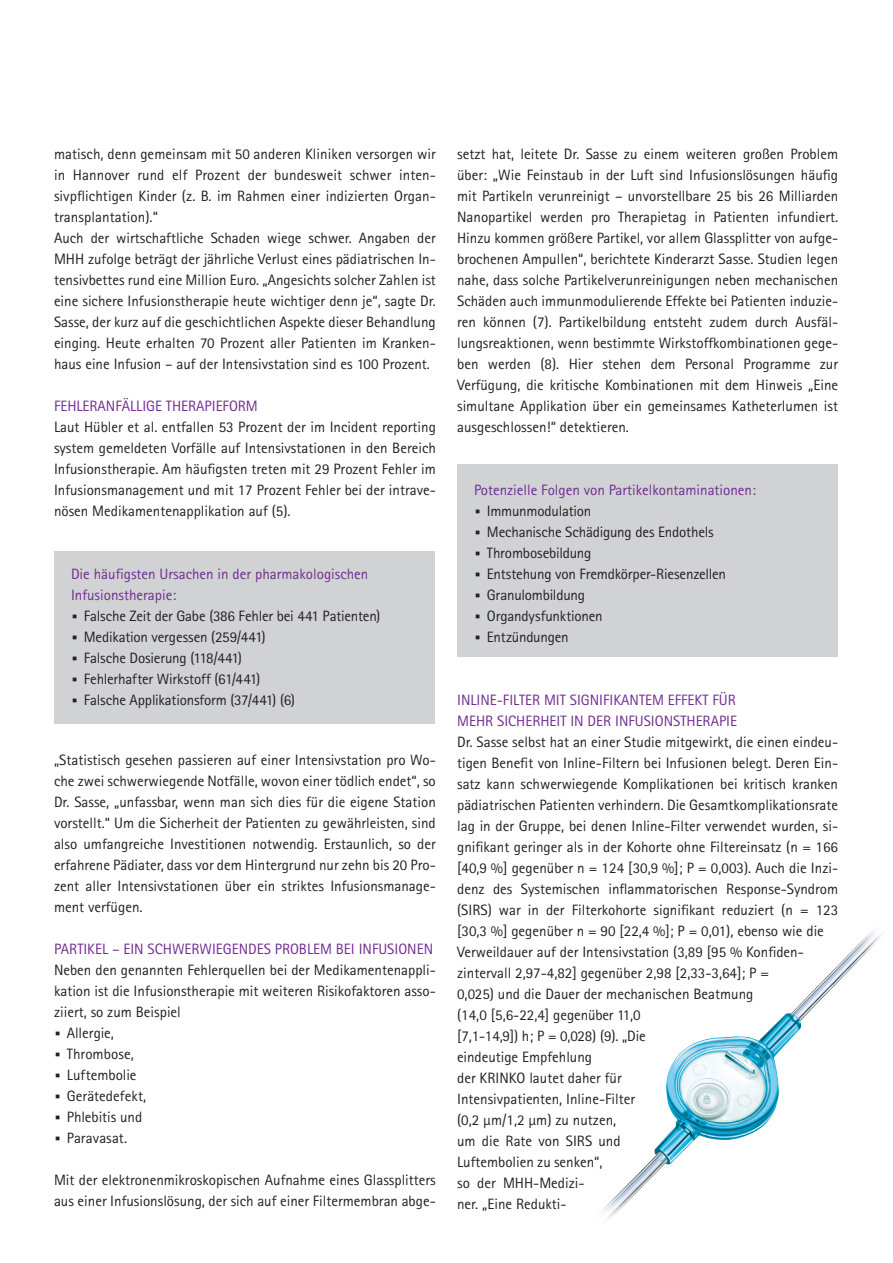
<style>
.page{position:relative;width:893px;height:1263px;background:#fff}
.page>*{position:absolute;margin:0;border:0;box-sizing:border-box;transform-origin:0 0}
.t1{font:15px/21px "Rotis Sans Serif";color:#231f20;text-align:justify}
.t2{font:15px "Rotis Sans Serif Pro";letter-spacing:-.01em;color:#231f20}
.Zwischenüberschrift{font:15px/21px "Rotis Sans Serif";color:#702b91}
.t3{font:15px "Rotis Sans Serif Pro";letter-spacing:.01em;color:#231f20}
.s1{font-weight:800;font-size:30px}
</style>
<div class="page">
<img style="left:602px;top:930px;width:279px;height:289px">
<div style="left:457px;top:464px;width:380px;height:192px;background:#d1d2d4"></div>
<div style="left:54px;top:552px;width:380px;height:172px;background:#d1d2d4"></div>
<p class="t1" style="left:54px;top:144px;width:383px">matisch, denn gemeinsam mit 50 anderen Kliniken versorgen wir in Hannover rund elf Prozent der bundesweit schwer inten&shy;sivpflichtigen Kinder (z. B. im Rahmen einer indizierten Organ&shy;transplantation).“</p>
<p class="t1" style="left:54px;top:228px;width:383px">Auch der wirtschaftliche Schaden wiege schwer. Angaben der MHH zufolge beträgt der jährliche Verlust eines pädiatrischen In&shy;tensivbettes rund eine Million Euro. „Angesichts solcher Zahlen ist eine sichere Infusionstherapie heute wichtiger denn je“, sagte Dr.<br>Sasse, der kurz auf die geschichtlichen Aspekte dieser Behandlung einging. Heute erhalten 70 Prozent aller Patienten im Kranken&shy;haus eine Infusion – auf der Intensivstation sind es 100 Prozent.</p>
<p class="Zwischenüberschrift" style="left:54px;top:396px;width:205px">FEHLERANFÄLLIGE THERAPIEFORM</p>
<p class="t1" style="left:54px;top:417px;width:383px">Laut Hübler et al. entfallen 53 Prozent der im Incident reporting system gemeldeten Vorfälle auf Intensivstationen in den Bereich Infusionstherapie. Am häufigsten treten mit 29 Prozent Fehler im Infusionsmanagement und mit 17 Prozent Fehler bei der intrave&shy;nösen Medikamentenapplikation auf (5).</p>
<p class="Zwischenüberschrift" style="left:71px;top:564px;width:299px">Die häufigsten Ursachen in der pharmakologischen<br>Infusionstherapie:</p>
<p class="t2" style="left:71px;top:607px;width:311px"><span class="s1">·</span> Falsche Zeit der Gabe (386 Fehler bei 441 Patienten)</p>
<p class="t2" style="left:71px;top:628px;width:196px"><span class="s1">·</span> Medikation vergessen (259/441)</p>
<p class="t2" style="left:71px;top:649px;width:173px"><span class="s1">·</span> Falsche Dosierung (118/441)</p>
<p class="t2" style="left:71px;top:670px;width:191px"><span class="s1">·</span> Fehlerhafter Wirkstoff (61/441)</p>
<p class="t2" style="left:71px;top:691px;width:226px"><span class="s1">·</span> Falsche Applikationsform (37/441) (6)</p>
<p class="t1" style="left:54px;top:750px;width:383px">„Statistisch gesehen passieren auf einer Intensivstation pro Wo&shy;che zwei schwerwiegende Notfälle, wovon einer tödlich endet“, so Dr. Sasse, „unfassbar, wenn man sich dies für die eigene Station vorstellt.“ Um die Sicherheit der Patienten zu gewährleisten, sind also umfangreiche Investitionen notwendig. Erstaunlich, so der erfahrene Pädiater, dass vor dem Hintergrund nur zehn bis 20 Pro&shy;zent aller Intensivstationen über ein striktes Infusionsmanage&shy;ment verfügen.</p>
<p class="Zwischenüberschrift" style="left:54px;top:939px;width:381px">PARTIKEL – EIN SCHWERWIEGENDES PROBLEM BEI INFUSIONEN</p>
<p class="t1" style="left:54px;top:960px;width:383px">Neben den genannten Fehlerquellen bei der Medikamentenappli&shy;kation ist die Infusionstherapie mit weiteren Risikofaktoren asso&shy;ziiert, so zum Beispiel</p>
<p class="t2" style="left:54px;top:1024px;width:61px"><span class="s1">·</span> Allergie,</p>
<p class="t3" style="left:54px;top:1045px;width:81px"><span class="s1">·</span> Thrombose,</p>
<p class="t2" style="left:54px;top:1066px;width:84px"><span class="s1">·</span> Luftembolie</p>
<p class="t2" style="left:54px;top:1087px;width:94px"><span class="s1">·</span> Gerätedefekt,</p>
<p class="t2" style="left:54px;top:1108px;width:90px"><span class="s1">·</span> Phlebitis und</p>
<p class="t2" style="left:54px;top:1129px;width:75px"><span class="s1">·</span> Paravasat.</p>
<p class="t1" style="left:54px;top:1170px;width:383px">Mit der elektronenmikroskopischen Aufnahme eines Glassplitters aus einer Infusionslösung, der sich auf einer Filtermembran abge-</p>
<p class="t1" style="left:457px;top:144px;width:383px">setzt hat, leitete Dr. Sasse zu einem weiteren großen Problem über: „Wie Feinstaub in der Luft sind Infusionslösungen häufig mit Partikeln verunreinigt – unvorstellbare 25 bis 26 Milliarden Nanopartikel werden pro Therapietag in Patienten infundiert.<br>Hinzu kommen größere Partikel, vor allem Glassplitter von aufge&shy;brochenen Ampullen“, berichtete Kinderarzt Sasse. Studien legen nahe, dass solche Partikelverunreinigungen neben mechanischen Schäden auch immunmodulierende Effekte bei Patienten induzie&shy;ren können (7). Partikelbildung entsteht zudem durch Ausfäl&shy;lungsreaktionen, wenn bestimmte Wirkstoffkombinationen gege&shy;ben werden (8). Hier stehen dem Personal Programme zur Verfügung, die kritische Kombinationen mit dem Hinweis „Eine simultane Applikation über ein gemeinsames Katheterlumen ist ausgeschlossen!“ detektieren.</p>
<p class="Zwischenüberschrift" style="left:474px;top:480px;width:283px">Potenzielle Folgen von Partikelkontaminationen:</p>
<p class="t2" style="left:474px;top:502px;width:119px"><span class="s1">·</span> Immunmodulation</p>
<p class="t2" style="left:474px;top:523px;width:241px"><span class="s1">·</span> Mechanische Schädigung des Endothels</p>
<p class="t2" style="left:474px;top:544px;width:119px"><span class="s1">·</span> Thrombosebildung</p>
<p class="t2" style="left:474px;top:565px;width:253px"><span class="s1">·</span> Entstehung von Fremdkörper-Riesenzellen</p>
<p class="t2" style="left:474px;top:586px;width:112px"><span class="s1">·</span> Granulombildung</p>
<p class="t2" style="left:474px;top:607px;width:130px"><span class="s1">·</span> Organdysfunktionen</p>
<p class="t2" style="left:474px;top:628px;width:96px"><span class="s1">·</span> Entzündungen</p>
<p class="Zwischenüberschrift" style="left:457px;top:690px;width:281px">INLINE-FILTER MIT SIGNIFIKANTEM EFFEKT FÜR<br>MEHR SICHERHEIT IN DER INFUSIONSTHERAPIE</p>
<p class="t1" style="left:457px;top:732px;width:383px">Dr. Sasse selbst hat an einer Studie mitgewirkt, die einen eindeu&shy;tigen Benefit von Inline-Filtern bei Infusionen belegt. Deren Ein&shy;satz kann schwerwiegende Komplikationen bei kritisch kranken pädiatrischen Patienten verhindern. Die Gesamtkomplikationsrate lag in der Gruppe, bei denen Inline-Filter verwendet wurden, si&shy;gnifikant geringer als in der Kohorte ohne Filtereinsatz (n = 166 [40,9 %] gegenüber n = 124 [30,9 %]; P = 0,003). Auch die Inzi&shy;denz des Systemischen inflammatorischen Response-Syndrom (SIRS) war in der Filterkohorte signifikant reduziert (n = 123 [30,3 %] gegenüber n = 90 [22,4 %]; P = 0,01), ebenso wie die</p>
<p class="t1" style="left:457px;top:942px;width:348px;text-align:left">Verweildauer auf der Intensivstation (3,89 [95 % Konfiden&shy;zintervall 2,97-4,82] gegenüber 2,98 [2,33-3,64]; P = 0,025) und die Dauer der mechanischen Beatmung<br>(14,0 [5,6-22,4] gegenüber 11,0<br>[7,1-14,9]) h; P = 0,028) (9). „Die<br>eindeutige Empfehlung<br>der KRINKO lautet daher für<br>Intensivpatienten, Inline-Filter<br>(0,2 µm/1,2 µm) zu nutzen,</p>
<p class="t1" style="left:457px;top:1131px;width:165px;text-align:left">um die Rate von SIRS und<br>Luftembolien zu senken“,<br>so der MHH-Medizi-<br>ner. „Eine Redukti-</p>
</div>
